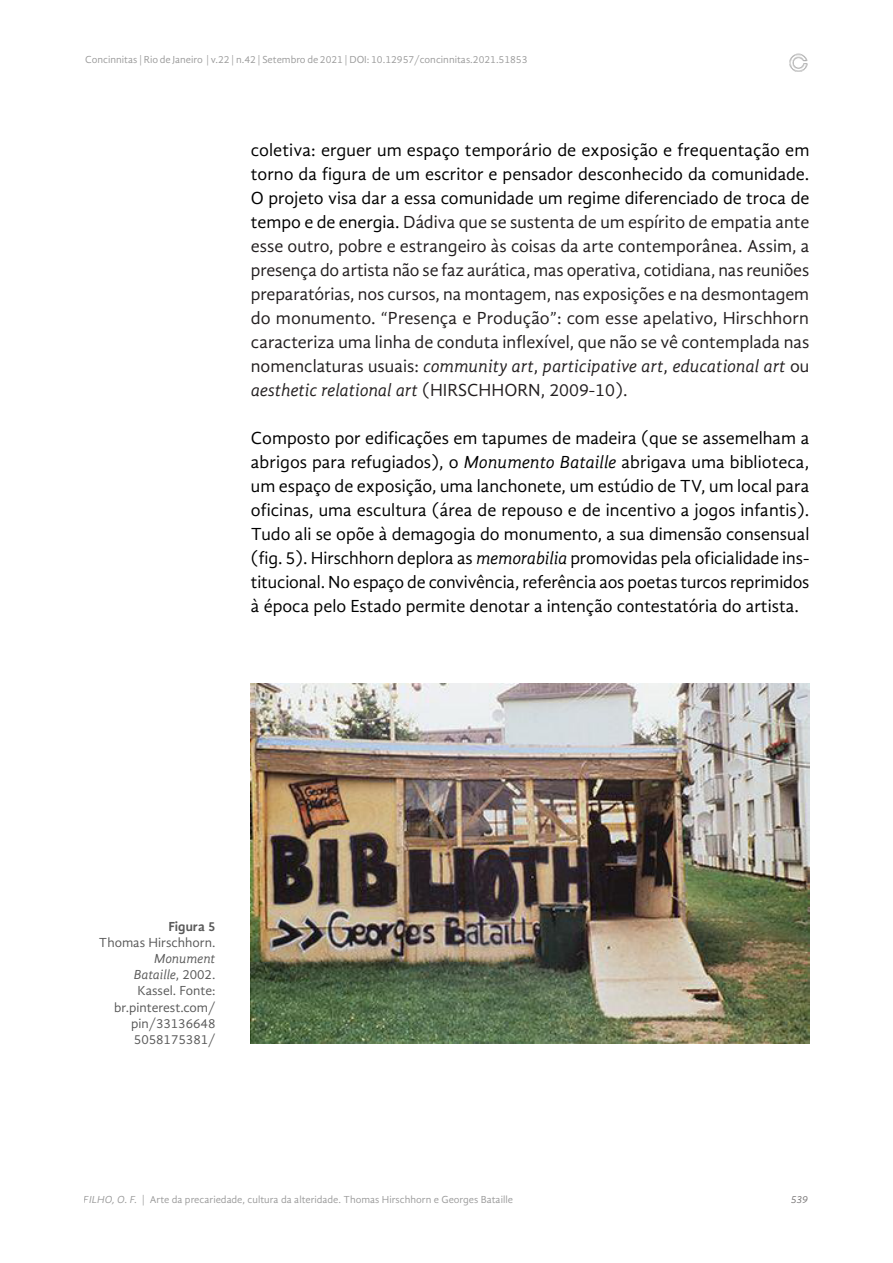
<style>
.page{position:relative;width:893px;height:1263px;background:#fff}
.page>*{position:absolute;margin:0;border:0;box-sizing:border-box;transform-origin:0 0}
.Parágrafo{font:18px/24px "Gandhi Sans";color:#231f20;text-align:justify}
.Parágrafo-2{font:18px/24px "Gandhi Sans";color:#000;text-align:justify}
.t1{font:13.5px/16.2px "Gandhi Sans";color:#595959;text-align:right}
.t2{font:italic 13.5px/16.2px "Gandhi Sans";color:#595959;text-align:right}
.t3{font:700 13.5px "Gandhi Sans";color:#595959}
.t4{font:10.5px "Gandhi Sans";color:#595959}
.t5{font:italic 10.5px "Gandhi Sans";color:#231f20}
.s1{color:#000}
.s2{font-style:italic}
.s3{font-style:normal}
</style>
<div class="page">
<img style="left:789px;top:53px;width:19px;height:19px">
<img style="left:251px;top:684px;width:558px;height:360px">
<p class="t4" style="left:85px;top:54px;width:444px">Concinnitas | Rio de Janeiro | v.22 | n.42 | Setembro de 2021 | DOI: 10.12957/concinnitas.2021.51853</p>
<p class="Parágrafo" style="left:251px;top:138px;width:560px"><span class="s1">coletiva: erguer um espaço temporário de exposição e frequentação em torno da figura de um escritor e pensador desconhecido da comunidade.<br>O projeto visa dar a essa comunidade um regime diferenciado de troca de tempo e de energia.</span> Dádiva que se sustenta de um espírito de empatia ante esse outro, pobre e estrangeiro às coisas da arte contemporânea. Assim, a presença do artista não se faz aurática, mas operativa, cotidiana, nas reuniões preparatórias, nos cursos, na montagem, nas exposições e na desmontagem do monumento. “Presença e Produção”: com esse apelativo, Hirschhorn caracteriza uma linha de conduta inflexível, que não se vê contemplada nas nomenclaturas usuais: <span class="s2">community art</span>, <span class="s2">participative art</span>, <span class="s2">educational art</span> ou <span class="s2">aesthetic relational art</span> (HIRSCHHORN, 2009-10).</p>
<p class="Parágrafo-2" style="left:251px;top:426px;width:560px">Composto por edificações em tapumes de madeira (que se assemelham a abrigos para refugiados), o <span class="s2">Monumento Bataille</span> abrigava uma biblioteca, um espaço de exposição, uma lanchonete, um estúdio de TV, um local para oficinas, uma escultura (área de repouso e de incentivo a jogos infantis).<br>Tudo ali se opõe à demagogia do monumento, a sua dimensão consensual (fig. 5). Hirschhorn deplora as <span class="s2">memorabilia</span> promovidas pela oficialidade ins&shy;titucional. No espaço de convivência, referência aos poetas turcos reprimidos à época pelo Estado permite denotar a intenção contestatória do artista.</p>
<p class="t3" style="left:169px;top:918px;width:48px">Figura 5</p>
<p class="t1" style="left:99px;top:934px;width:118px">Thomas Hirschhorn.</p>
<p class="t2" style="left:134px;top:950px;width:83px">Monument<br>Bataille<span class="s3">, 2002.</span></p>
<p class="t1" style="left:114px;top:983px;width:103px">Kassel. Fonte: br.pinterest.com/ pin/33136648<br>5058175381/</p>
<p class="t4" style="left:84px;top:1193px;width:431px"><span class="s2">FILHO, O. F.</span> | Arte da precariedade, cultura da alteridade. Thomas Hirschhorn e Georges Bataille</p>
<p class="t5" style="left:791px;top:1193px;width:19px">539</p>
</div>
